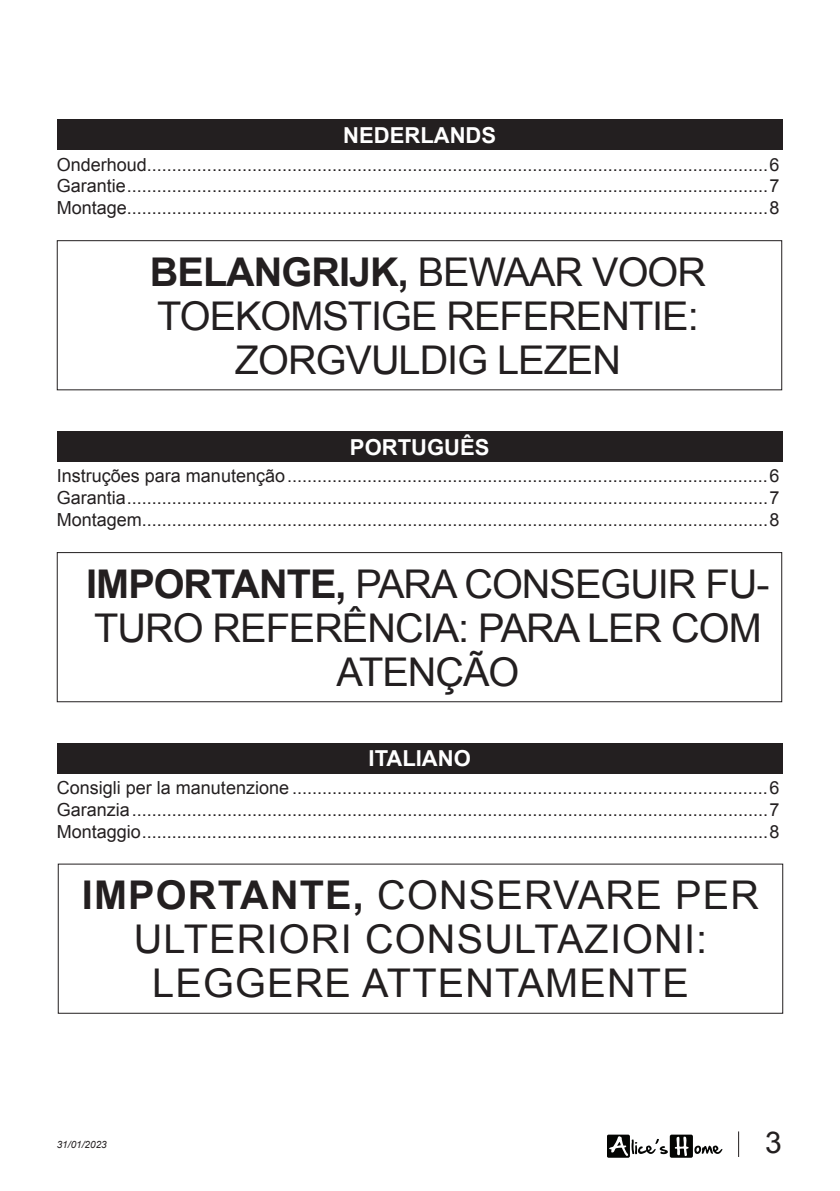
<style>
.page{position:relative;width:840px;height:1191px;background:#fff}
.page>*{position:absolute;margin:0;border:0;box-sizing:border-box;transform-origin:0 0}
.t1{font:39.6px/44px "Arial";letter-spacing:-.025em;color:#231f20;text-align:center}
.t2{font:39.6px/44px "Arial";letter-spacing:.03em;color:#231f20;text-align:center}
.t3{font:700 39.6px "Arial";letter-spacing:-.025em;color:#231f20}
.t4{font:30px "Arial";color:#231f20}
.t5{font:700 22px "Arial";color:#fff}
.TITRE-TDM-9PT{font:18px "Arial";color:#231f20}
.t6{font:italic 10px "Arial";color:#231f20}
.s1{font-weight:400}
.s2{font-weight:700}
</style>
<div class="page">
<svg style="left:607px;top:1134px;width:114px;height:23px"></svg>
<div style="left:57px;top:119px;width:725px;height:31px;background:#231f20"></div>
<div style="left:57px;top:240px;width:724px;height:150px;border:1px solid #231f20"></div>
<div style="left:57px;top:431px;width:725px;height:31px;background:#231f20"></div>
<div style="left:57px;top:552px;width:724px;height:150px;border:1px solid #231f20"></div>
<div style="left:57px;top:743px;width:725px;height:31px;background:#231f20"></div>
<p class="t5" style="left:343px;top:120px;width:154px">NEDERLANDS</p>
<p class="TITRE-TDM-9PT" style="left:57px;top:152px;width:723px">Onderhoud............................................................................................................................6</p>
<p class="TITRE-TDM-9PT" style="left:57px;top:174px;width:723px">Garantie................................................................................................................................7</p>
<p class="TITRE-TDM-9PT" style="left:57px;top:196px;width:723px">Montage................................................................................................................................8</p>
<p class="t3" style="left:150px;top:246px;width:557px">BELANGRIJK, <span class="s1">BEWAAR VOOR</span></p>
<p class="t1" style="left:157px;top:294px;width:542px">TOEKOMSTIGE REFERENTIE:</p>
<p class="t1" style="left:235px;top:338px;width:387px">ZORGVULDIG LEZEN</p>
<p class="t5" style="left:350px;top:432px;width:141px">PORTUGUÊS</p>
<p class="TITRE-TDM-9PT" style="left:57px;top:464px;width:723px">Instruções para manutenção................................................................................................6</p>
<p class="TITRE-TDM-9PT" style="left:57px;top:486px;width:723px">Garantia................................................................................................................................7</p>
<p class="TITRE-TDM-9PT" style="left:57px;top:507px;width:723px">Montagem.............................................................................................................................8</p>
<p class="t1" style="left:86px;top:562px;width:684px"><span class="s2">IMPORTANTE,</span> PARA CONSEGUIR FU-<br>TURO REFERÊNCIA: PARA LER COM<br>ATENÇÃO</p>
<p class="t5" style="left:368px;top:744px;width:104px">ITALIANO</p>
<p class="TITRE-TDM-9PT" style="left:57px;top:776px;width:723px">Consigli per la manutenzione ...............................................................................................6</p>
<p class="TITRE-TDM-9PT" style="left:57px;top:798px;width:723px">Garanzia...............................................................................................................................7</p>
<p class="TITRE-TDM-9PT" style="left:57px;top:819px;width:723px">Montaggio.............................................................................................................................8</p>
<p class="t2" style="left:82px;top:873px;width:678px"><span class="s2">IMPORTANTE,</span> CONSERVARE PER<br>ULTERIORI CONSULTAZIONI:</p>
<p class="t2" style="left:152px;top:961px;width:538px">LEGGERE ATTENTAMENTE</p>
<p class="t6" style="left:57px;top:1137px;width:52px">31/01/2023</p>
<h2 class="t4" style="left:764px;top:1123px;width:18px">3</h2>
</div>
